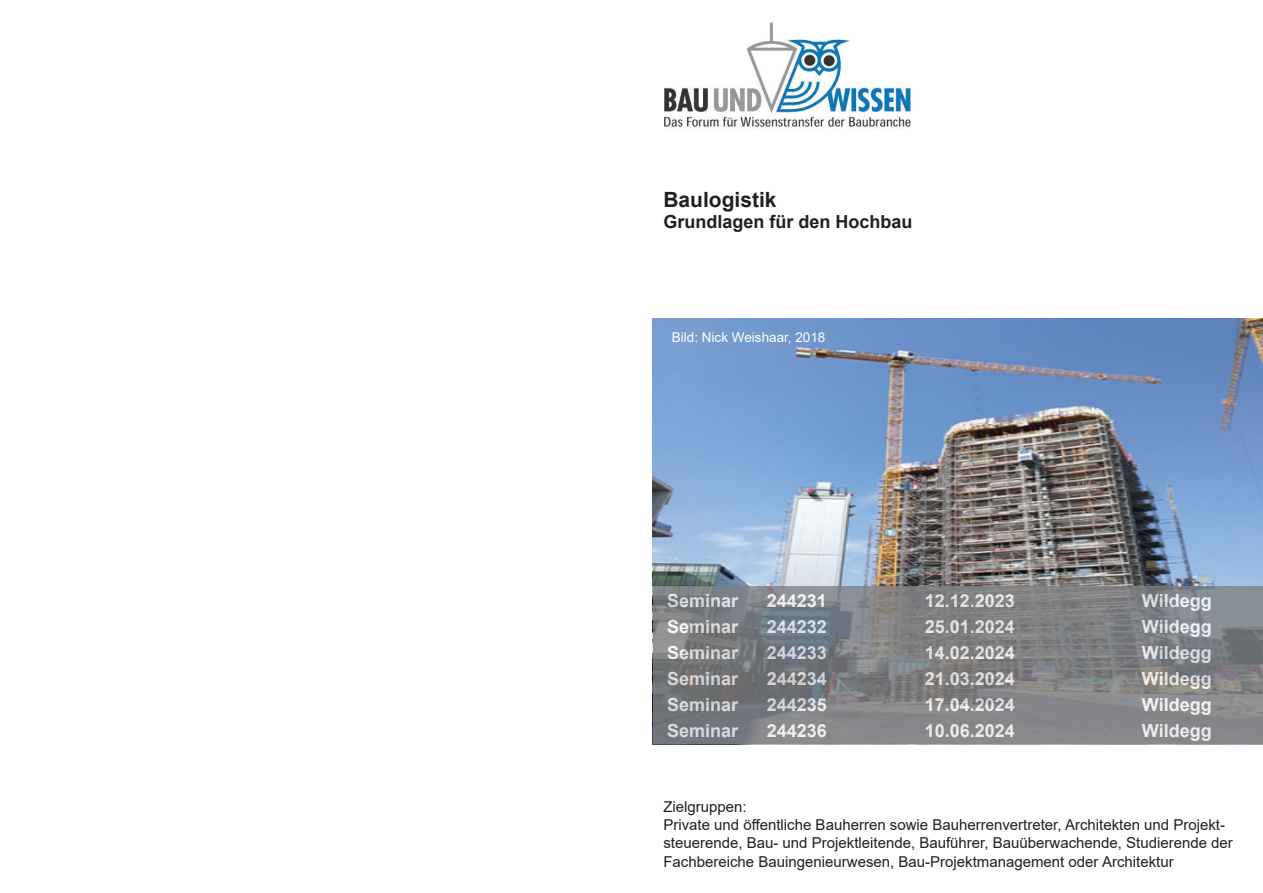
<style>
.page{position:relative;width:1263px;height:893px;background:#fff}
.page>*{position:absolute;margin:0;border:0;box-sizing:border-box;transform-origin:0 0}
.t1{font:700 21px "Arial";color:#231f20}
.t2{font:700 18px "Arial";color:#fff}
.t3{font:700 18px "Arial";color:#231f20}
.t4{font:15px/18px "Arial";color:#231f20}
.t5{font:13.5px "Arial";color:#fff}
</style>
<div class="page">
<img style="left:664px;top:22px;width:246px;height:105px">
<img style="left:653px;top:319px;width:610px;height:268px">
<svg style="left:653px;top:587px;width:610px;height:157px;background:#7d8083"></svg>
<h1 class="t1" style="left:663px;top:184px;width:115px">Baulogistik</h1>
<p class="t3" style="left:663px;top:209px;width:251px">Grundlagen für den Hochbau</p>
<p class="t5" style="left:672px;top:327px;width:155px">Bild: Nick Weishaar, 2018</p>
<p class="t2" style="left:667px;top:588px;width:73px">Seminar</p>
<p class="t2" style="left:767px;top:588px;width:62px">244231</p>
<p class="t2" style="left:925px;top:588px;width:92px">12.12.2023</p>
<p class="t2" style="left:1142px;top:588px;width:71px">Wildegg</p>
<p class="t2" style="left:667px;top:614px;width:73px">Seminar</p>
<p class="t2" style="left:767px;top:614px;width:62px">244232</p>
<p class="t2" style="left:925px;top:614px;width:92px">25.01.2024</p>
<p class="t2" style="left:1142px;top:614px;width:71px">Wildegg</p>
<p class="t2" style="left:667px;top:640px;width:73px">Seminar</p>
<p class="t2" style="left:767px;top:640px;width:62px">244233</p>
<p class="t2" style="left:925px;top:640px;width:92px">14.02.2024</p>
<p class="t2" style="left:1142px;top:640px;width:71px">Wildegg</p>
<p class="t2" style="left:667px;top:666px;width:73px">Seminar</p>
<p class="t2" style="left:767px;top:666px;width:62px">244234</p>
<p class="t2" style="left:925px;top:666px;width:92px">21.03.2024</p>
<p class="t2" style="left:1142px;top:666px;width:71px">Wildegg</p>
<p class="t2" style="left:667px;top:692px;width:73px">Seminar</p>
<p class="t2" style="left:767px;top:692px;width:62px">244235</p>
<p class="t2" style="left:925px;top:692px;width:92px">17.04.2024</p>
<p class="t2" style="left:1142px;top:692px;width:71px">Wildegg</p>
<p class="t2" style="left:667px;top:718px;width:73px">Seminar</p>
<p class="t2" style="left:767px;top:718px;width:62px">244236</p>
<p class="t2" style="left:925px;top:718px;width:92px">10.06.2024</p>
<p class="t2" style="left:1142px;top:718px;width:71px">Wildegg</p>
<p class="t4" style="left:663px;top:798px;width:571px">Zielgruppen:<br>Private und öffentliche Bauherren sowie Bauherrenvertreter, Architekten und Projekt&shy;steuerende, Bau- und Projektleitende, Bauführer, Bauüberwachende, Studierende der Fachbereiche Bauingenieurwesen, Bau-Projektmanagement oder Architektur</p>
</div>
